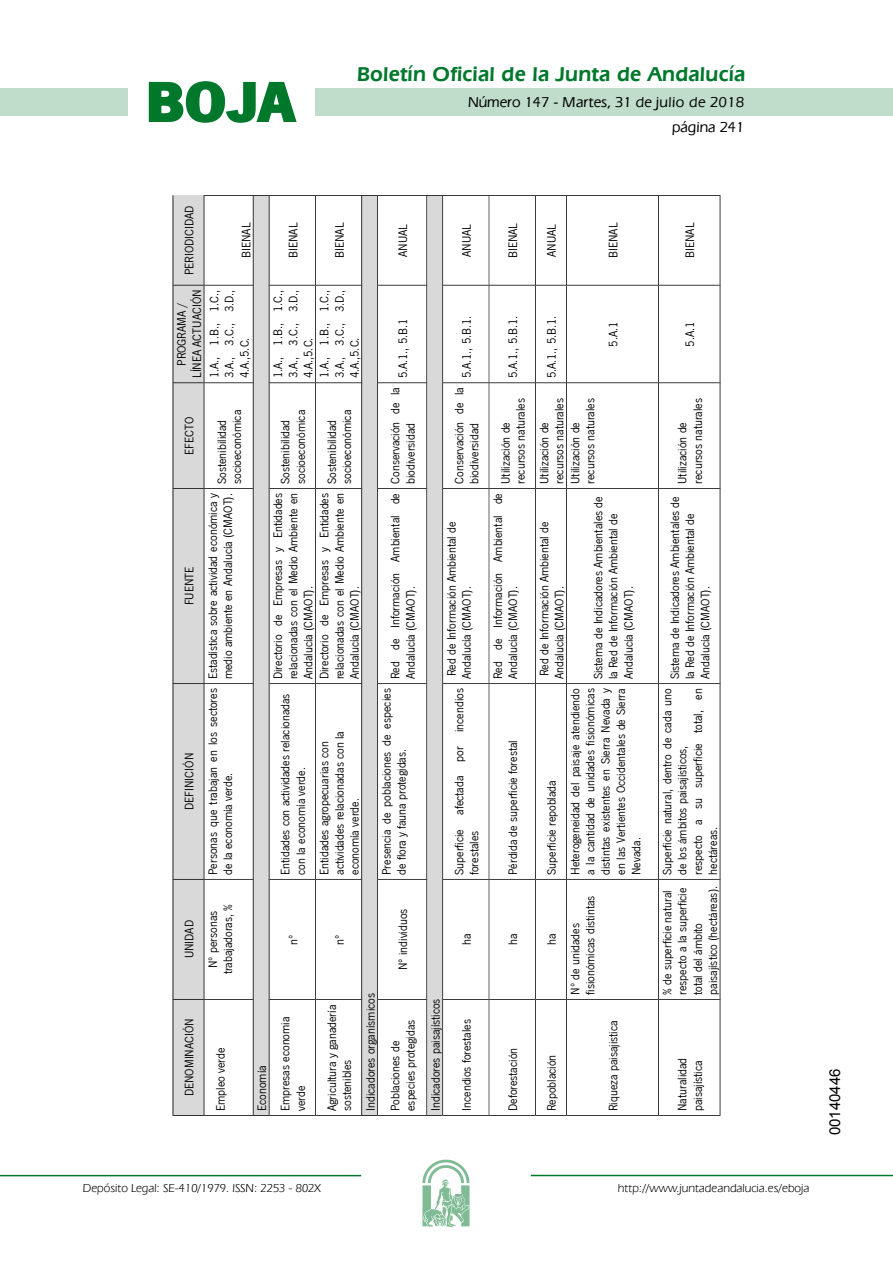
<style>
.page{position:relative;width:893px;height:1263px;background:#fff}
.page>*{position:absolute;margin:0;border:0;box-sizing:border-box;transform-origin:0 0}
.t1{font:700 57.75px "News Got T";color:#00782c;scale:1.14 1}
.t2{font:600 21px "Eras IT Cby BT";letter-spacing:.01em;color:#00782c}
.t3{font:500 15px/24.5px "Eras IT Cby BT";color:#000;text-align:right}
.t4{font:15px "Arial";color:#000}
.t5{font:12.75px/15.1px "News Got T";color:#000}
.t6{font:12px "Eras IT Cby BT";color:#000}
</style>
<div class="page">
<div style="left:315px;top:88px;width:577px;height:28px;background:#bfddca"></div>
<div style="left:0;top:88px;width:128px;height:28px;background:#bfddca"></div>
<hr style="left:0;top:1175px;width:361px;height:1px;background:#00782c">
<svg style="left:422px;top:1159px;width:47px;height:68px"></svg>
<hr style="left:531px;top:1175px;width:361px;height:1px;background:#00782c">
<svg style="left:148px;top:81px;width:149px;height:42px"></svg>
<svg style="left:173px;top:195px;width:547px;height:921px"></svg>
<h1 class="t1" style="left:145px;top:68px;width:133px">BOJA</h1>
<h2 class="t2" style="left:357px;top:62px;width:390px">Boletín Oficial de la Junta de Andalucía</h2>
<p class="t3" style="left:468px;top:90px;width:278px">Número 147 - Martes, 31 de julio de 2018 página 241</p>
<p class="t5" style="left:181px;top:275px;width:71px;rotate:-90deg">PERIODICIDAD</p>
<p class="t5" style="left:174px;top:378px;width:90px;text-align:center;rotate:-90deg">PROGRAMA /<br>LÍNEA ACTUACIÓN</p>
<p class="t5" style="left:238px;top:258px;width:36px;rotate:-90deg">BIENAL</p>
<p class="t5" style="left:206px;top:378px;width:90px;text-align:justify;rotate:-90deg">1.A., 1.B., 1.C., 3.A., 3.C., 3.D., 4.A.,5.C.</p>
<p class="t5" style="left:181px;top:455px;width:40px;rotate:-90deg">EFECTO</p>
<p class="t5" style="left:214px;top:484px;width:76px;rotate:-90deg">Sostenibilidad socioeconómica</p>
<p class="t5" style="left:181px;top:605px;width:40px;rotate:-90deg">FUENTE</p>
<p class="t5" style="left:181px;top:810px;width:59px;rotate:-90deg">DEFINICIÓN</p>
<p class="t5" style="left:181px;top:958px;width:40px;rotate:-90deg">UNIDAD</p>
<p class="t5" style="left:205px;top:679px;width:188px;rotate:-90deg">Estadística sobre actividad económica y medio ambiente en Andalucía (CMAOT).</p>
<p class="t5" style="left:205px;top:875px;width:188px;rotate:-90deg">Personas que trabajan en los sectores de la economía verde.</p>
<p class="t5" style="left:205px;top:974px;width:72px;text-align:center;rotate:-90deg">Nº personas trabajadoras, %</p>
<p class="t5" style="left:285px;top:258px;width:36px;rotate:-90deg">BIENAL</p>
<p class="t5" style="left:331px;top:258px;width:36px;rotate:-90deg">BIENAL</p>
<p class="t5" style="left:270px;top:378px;width:90px;text-align:justify;rotate:-90deg">1.A., 1.B., 1.C., 3.A., 3.C., 3.D., 4.A.,5.C.</p>
<p class="t5" style="left:316px;top:378px;width:90px;text-align:justify;rotate:-90deg">1.A., 1.B., 1.C., 3.A., 3.C., 3.D., 4.A.,5.C.</p>
<p class="t5" style="left:277px;top:484px;width:76px;rotate:-90deg">Sostenibilidad socioeconómica</p>
<p class="t5" style="left:323px;top:484px;width:76px;rotate:-90deg">Sostenibilidad socioeconómica</p>
<p class="t5" style="left:270px;top:679px;width:188px;text-align:justify;rotate:-90deg">Directorio de Empresas y Entidades relacionadas con el Medio Ambiente en Andalucía (CMAOT).</p>
<p class="t5" style="left:316px;top:679px;width:188px;text-align:justify;rotate:-90deg">Directorio de Empresas y Entidades relacionadas con el Medio Ambiente en Andalucía (CMAOT).</p>
<p class="t5" style="left:277px;top:875px;width:183px;rotate:-90deg">Entidades con actividades relacionadas con la economía verde.</p>
<p class="t5" style="left:316px;top:875px;width:146px;rotate:-90deg">Entidades agropecuarias con actividades relacionadas con la economía verde.</p>
<p class="t5" style="left:285px;top:945px;width:12px;rotate:-90deg">nº</p>
<p class="t5" style="left:331px;top:945px;width:12px;rotate:-90deg">nº</p>
<p class="t5" style="left:395px;top:257px;width:34px;rotate:-90deg">ANUAL</p>
<p class="t5" style="left:395px;top:378px;width:61px;rotate:-90deg">5.A.1., 5.B.1</p>
<p class="t5" style="left:387px;top:484px;width:98px;rotate:-90deg">Conservación de la biodiversidad</p>
<p class="t5" style="left:387px;top:679px;width:188px;rotate:-90deg">Red de Información Ambiental de<br>Andalucía (CMAOT).</p>
<p class="t5" style="left:378px;top:875px;width:188px;rotate:-90deg">Presencia de poblaciones de especies de flora y fauna protegidas.</p>
<p class="t5" style="left:395px;top:970px;width:63px;rotate:-90deg">Nº individuos</p>
<p class="t5" style="left:181px;top:1096px;width:79px;rotate:-90deg">DENOMINACIÓN</p>
<p class="t5" style="left:212px;top:1111px;width:65px;rotate:-90deg">Empleo verde</p>
<p class="t5" style="left:250px;top:1111px;width:96px;line-height:23.4px;rotate:-90deg">Economía<br>Empresas economia</p>
<p class="t5" style="left:292px;top:1111px;width:27px;rotate:-90deg">verde</p>
<p class="t5" style="left:323px;top:1111px;width:108px;rotate:-90deg">Agricultura y ganadería sostenibles</p>
<p class="t5" style="left:357px;top:1111px;width:119px;line-height:24.9px;rotate:-90deg">Indicadores organísmicos<br>Poblaciones de</p>
<p class="t5" style="left:402px;top:1111px;width:93px;rotate:-90deg">especies protegidas</p>
<p class="t5" style="left:458px;top:257px;width:34px;rotate:-90deg">ANUAL</p>
<p class="t5" style="left:458px;top:378px;width:64px;rotate:-90deg">5.A.1., 5.B.1.</p>
<p class="t5" style="left:451px;top:484px;width:98px;rotate:-90deg">Conservación de la biodiversidad</p>
<p class="t5" style="left:443px;top:679px;width:159px;rotate:-90deg">Red de Información Ambiental de<br>Andalucía (CMAOT).</p>
<p class="t5" style="left:451px;top:875px;width:188px;rotate:-90deg">Superficie afectada por incendios forestales</p>
<p class="t5" style="left:458px;top:945px;width:13px;rotate:-90deg">ha</p>
<p class="t5" style="left:427px;top:1111px;width:114px;rotate:-90deg">Indicadores paisajísticos</p>
<p class="t5" style="left:458px;top:1111px;width:94px;rotate:-90deg">Incendios forestales</p>
<p class="t5" style="left:505px;top:258px;width:36px;rotate:-90deg">BIENAL</p>
<p class="t5" style="left:543px;top:257px;width:34px;rotate:-90deg">ANUAL</p>
<p class="t5" style="left:605px;top:258px;width:36px;rotate:-90deg">BIENAL</p>
<p class="t5" style="left:505px;top:378px;width:64px;rotate:-90deg">5.A.1., 5.B.1.</p>
<p class="t5" style="left:497px;top:484px;width:87px;rotate:-90deg">Utilización de recursos naturales</p>
<p class="t5" style="left:489px;top:679px;width:188px;rotate:-90deg">Red de Información Ambiental de<br>Andalucía (CMAOT).</p>
<p class="t5" style="left:505px;top:875px;width:136px;rotate:-90deg">Pérdida de superficie forestal</p>
<p class="t5" style="left:505px;top:945px;width:13px;rotate:-90deg">ha</p>
<p class="t5" style="left:505px;top:1111px;width:65px;rotate:-90deg">Deforestación</p>
<p class="t5" style="left:543px;top:378px;width:64px;rotate:-90deg">5.A.1., 5.B.1.</p>
<p class="t5" style="left:536px;top:484px;width:87px;rotate:-90deg">Utilización de recursos naturales</p>
<p class="t5" style="left:567px;top:484px;width:87px;rotate:-90deg">Utilización de recursos naturales</p>
<p class="t5" style="left:605px;top:347px;width:26px;rotate:-90deg">5.A.1</p>
<p class="t5" style="left:536px;top:679px;width:159px;rotate:-90deg">Red de Información Ambiental de<br>Andalucía (CMAOT).</p>
<p class="t5" style="left:590px;top:679px;width:184px;rotate:-90deg">Sistema de Indicadores Ambientales de la Red de Información Ambiental de<br>Andalucía (CMAOT).</p>
<p class="t5" style="left:543px;top:875px;width:96px;rotate:-90deg">Superficie repoblada</p>
<p class="t5" style="left:543px;top:945px;width:13px;rotate:-90deg">ha</p>
<p class="t5" style="left:543px;top:1111px;width:58px;rotate:-90deg">Repoblación</p>
<p class="t5" style="left:567px;top:875px;width:188px;text-align:justify;rotate:-90deg">Heterogeneidad del paisaje atendiendo a la cantidad de unidades fisionómicas distintas existentes en Sierra Nevada y en las Vertientes Occidentales de Sierra Nevada.</p>
<p class="t5" style="left:567px;top:995px;width:101px;rotate:-90deg">Nº de unidades fisionómicas distintas</p>
<p class="t5" style="left:605px;top:1111px;width:92px;rotate:-90deg">Riqueza paisajistica</p>
<p class="t5" style="left:682px;top:258px;width:36px;rotate:-90deg">BIENAL</p>
<p class="t5" style="left:682px;top:347px;width:26px;rotate:-90deg">5.A.1</p>
<p class="t5" style="left:674px;top:484px;width:87px;rotate:-90deg">Utilización de recursos naturales</p>
<p class="t5" style="left:666px;top:679px;width:184px;rotate:-90deg">Sistema de Indicadores Ambientales de la Red de Información Ambiental de<br>Andalucía (CMAOT).</p>
<p class="t5" style="left:659px;top:875px;width:188px;rotate:-90deg">Superficie natural, dentro de cada uno de los ámbitos paisajísticos,<br>respecto a su superficie total, en hectáreas.</p>
<p class="t5" style="left:659px;top:995px;width:110px;rotate:-90deg">% de superficie natural respecto a la superficie total del ámbito paisajístico (hectáreas).</p>
<p class="t5" style="left:674px;top:1111px;width:55px;rotate:-90deg">Naturalidad paisajística</p>
<p class="t6" style="left:83px;top:1181px;width:239px">Depósito Legal: SE-410/1979. ISSN: 2253 - 802X</p>
<p class="t6" style="left:618px;top:1181px;width:193px">http://www.juntadeandalucia.es/eboja</p>
<p class="t4" style="left:825px;top:1135px;width:68px;rotate:-90deg">00140446</p>
</div>
